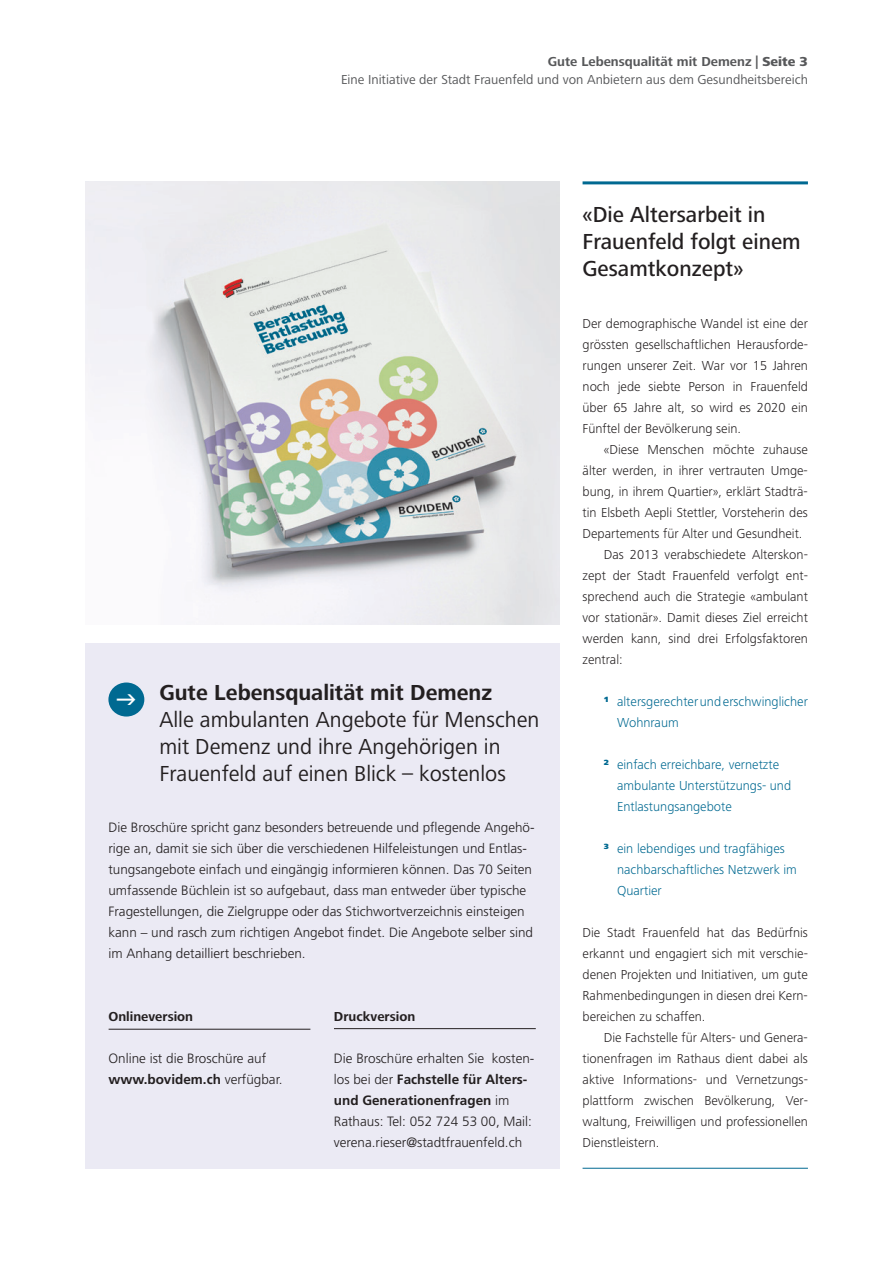
<style>
.page{position:relative;width:893px;height:1263px;background:#fff}
.page>*{position:absolute;margin:0;border:0;box-sizing:border-box;transform-origin:0 0}
.t1{font:22.5px/27px "Frutiger Next LT";color:#231f20}
.t2{font:500 22.5px/27px "Frutiger Next LT";color:#231f20}
.t3{font:700 22.5px "Frutiger Next LT";color:#231f20}
.t4{font:300 13.5px/21px "Frutiger Next LT";color:#231f20;text-align:justify}
.t5{font:300 13.5px/21px "Frutiger LT Std";color:#231f20}
.t6{font:300 13.5px/21px "Frutiger Next LT";color:#006991}
.t7{font:13.5px/18px "Frutiger Next LT";color:#57585a;text-align:right}
.t8{font:700 13.5px "Frutiger Next LT";color:#231f20}
.s1{font-weight:700}
.s2{font-weight:800}
</style>
<div class="page">
<div style="left:85px;top:643px;width:474px;height:525px;background:#ebeaf4"></div>
<hr style="left:583px;top:181px;width:225px;height:3px;background:#006991">
<div style="left:108px;top:682px;width:36px;height:34px;background:#006991;border-radius:50%"></div>
<hr style="left:583px;top:1168px;width:225px;height:1px;background:#006991">
<hr style="left:109px;top:1029px;width:201px;height:1px;background:#231f20">
<hr style="left:334px;top:1028px;width:202px;height:1px;background:#231f20">
<img style="left:85px;top:181px;width:475px;height:443px">
<p class="t7" style="left:341px;top:52px;width:468px"><span class="s1">Gute Lebensqualität mit Demenz |</span> <span class="s2">Seite 3<br></span>Eine Initiative der Stadt Frauenfeld und von Anbietern aus dem Gesundheitsbereich</p>
<h1 class="t3" style="left:159px;top:680px;width:334px">Gute Lebensqualität mit Demenz</h1>
<h1 class="t1" style="left:159px;top:706px;width:381px">Alle ambulanten Angebote für Menschen mit Demenz und ihre Angehörigen in<br>Frauenfeld auf einen Blick – kostenlos</h1>
<p class="t5" style="left:108px;top:817px;width:428px">Die Broschüre spricht ganz besonders betreuende und pflegende Angehö&shy;rige an, damit sie sich über die verschiedenen Hilfeleistungen und Entlas&shy;tungsangebote einfach und eingängig informieren können. Das 70 Seiten umfassende Büchlein ist so aufgebaut, dass man entweder über typische Fragestellungen, die Zielgruppe oder das Stichwortverzeichnis einsteigen kann – und rasch zum richtigen Angebot findet. Die Angebote selber sind im Anhang detailliert beschrieben.</p>
<p class="t8" style="left:108px;top:1009px;width:86px">Onlineversion</p>
<p class="t8" style="left:334px;top:1009px;width:83px">Druckversion</p>
<p class="t5" style="left:108px;top:1048px;width:176px">Online ist die Broschüre auf <span class="s1">www.bovidem.ch</span> verfügbar.</p>
<p class="t5" style="left:334px;top:1048px;width:202px">Die Broschüre erhalten Sie kosten&shy;los bei der <span class="s1">Fachstelle für Alters&shy;und Generationenfragen</span> im Rathaus: Tel: 052 724 53 00, Mail: verena.rieser@stadtfrauenfeld.ch</p>
<h1 class="t2" style="left:583px;top:201px;width:220px">«Die Altersarbeit in<br>Frauenfeld folgt einem<br>Gesamtkonzept»</h1>
<p class="t4" style="left:583px;top:313px;width:227px">Der demographische Wandel ist eine der grössten gesellschaftlichen Herausforde&shy;rungen unserer Zeit. War vor 15 Jahren noch jede siebte Person in Frauenfeld über 65 Jahre alt, so wird es 2020 ein Fünftel der Bevölkerung sein.</p>
<p class="t4" style="left:604px;top:439px;width:206px">«Diese Menschen möchte zuhause</p>
<p class="t4" style="left:583px;top:460px;width:227px">älter werden, in ihrer vertrauten Umge-</p>
<p class="t4" style="left:583px;top:481px;width:227px">bung, in ihrem Quartier», erklärt Stadträ-</p>
<p class="t4" style="left:583px;top:502px;width:227px">tin Elsbeth Aepli Stettler, Vorsteherin des</p>
<p class="t4" style="left:583px;top:523px;width:221px">Departements für Alter und Gesundheit.</p>
<p class="t4" style="left:604px;top:544px;width:206px">Das 2013 verabschiedete Alterskon-</p>
<p class="t4" style="left:583px;top:565px;width:227px">zept der Stadt Frauenfeld verfolgt ent-</p>
<p class="t4" style="left:583px;top:586px;width:227px">sprechend auch die Strategie «ambulant</p>
<p class="t4" style="left:583px;top:607px;width:227px">vor stationär». Damit dieses Ziel erreicht</p>
<p class="t4" style="left:583px;top:628px;width:227px">werden kann, sind drei Erfolgsfaktoren</p>
<p class="t4" style="left:583px;top:649px;width:42px">zentral:</p>
<p class="t6" style="left:617px;top:691px;width:192px;text-indent:-13px"><sup>1</sup> altersgerechter und erschwinglicher<br>Wohnraum</p>
<p class="t6" style="left:617px;top:754px;width:176px;text-indent:-13px"><sup>2</sup> einfach erreichbare, vernetzte ambulante Unterstützungs- und<br>Entlastungsangebote</p>
<p class="t6" style="left:617px;top:838px;width:181px;text-indent:-13px"><sup>3</sup> ein lebendiges und tragfähiges nachbarschaftliches Netzwerk im<br>Quartier</p>
<p class="t4" style="left:583px;top:922px;width:227px">Die Stadt Frauenfeld hat das Bedürfnis erkannt und engagiert sich mit verschie&shy;denen Projekten und Initiativen, um gute Rahmenbedingungen in diesen drei Kern&shy;bereichen zu schaffen.</p>
<p class="t4" style="left:583px;top:1027px;width:227px;text-indent:21px">Die Fachstelle für Alters- und Genera&shy;tionenfragen im Rathaus dient dabei als aktive Informations- und Vernetzungs&shy;plattform zwischen Bevölkerung, Ver&shy;waltung, Freiwilligen und professionellen Dienstleistern.</p>
</div>
